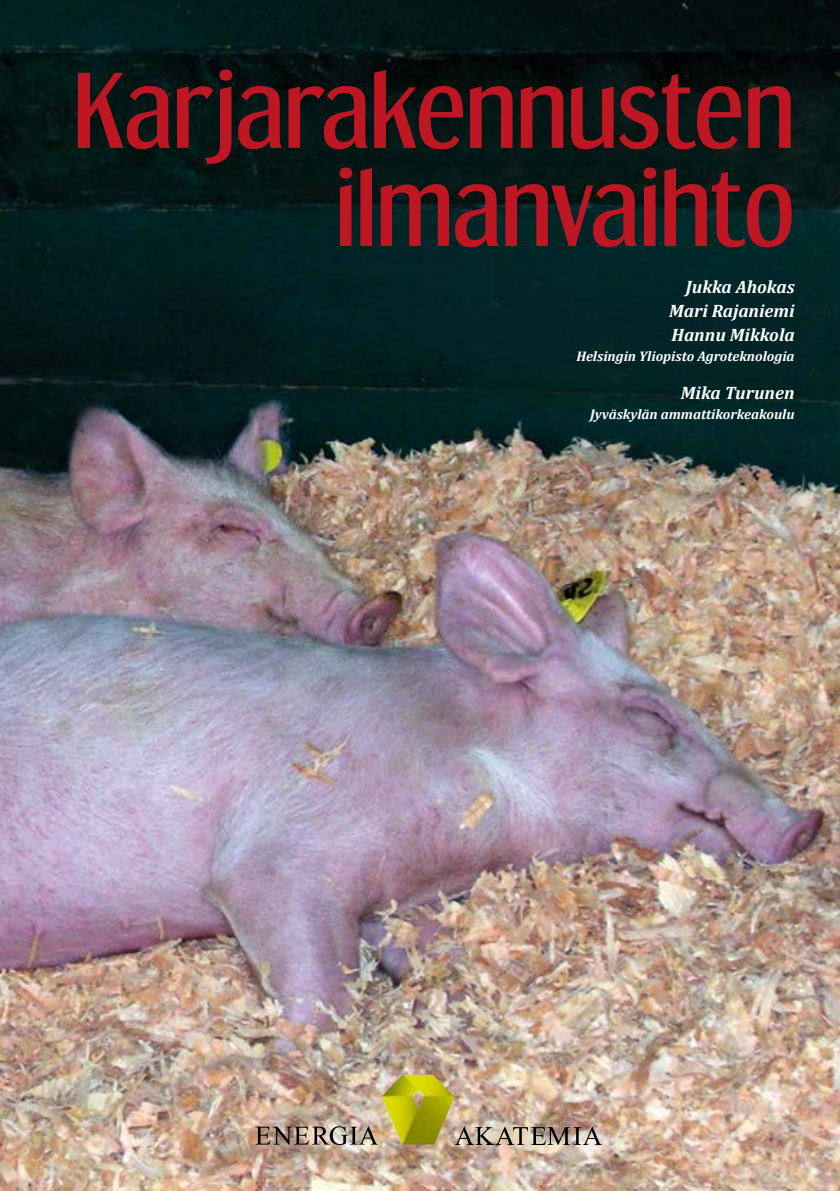
<style>
.page{position:relative;width:840px;height:1191px;background:#fff}
.page>*{position:absolute;margin:0;border:0;box-sizing:border-box;transform-origin:0 0}
.t1{font:98px/98px "Dream Orphanage Rg";color:#be1622;text-align:right}
.t2{font:italic 700 18px/24px "Cambria";color:#fff;text-align:justify}
.t3{font:italic 700 14px "Cambria";color:#fff}
</style>
<div class="page">
<img style="left:0;top:0;width:839px;height:1191px">
<svg style="left:255px;top:1126px;width:123px;height:19px;background:#958376"></svg>
<svg style="left:454px;top:1126px;width:147px;height:19px;background:#9c8f81"></svg>
<img style="left:381px;top:1074px;width:73px;height:70px">
<h1 class="t1" style="left:73px;top:61px;width:722px">Karjarakennusten ilmanvaihto</h1>
<p class="t2" style="left:668px;top:274px;width:127px;text-indent:17px">Jukka Ahokas Mari Rajaniemi Hannu Mikkola</p>
<p class="t3" style="left:576px;top:347px;width:219px">Helsingin Yliopisto Agroteknologia</p>
<p class="t2" style="left:680px;top:380px;width:115px">Mika Turunen</p>
<p class="t3" style="left:589px;top:405px;width:206px">Jyväskylän ammattikorkeakoulu</p>
</div>
